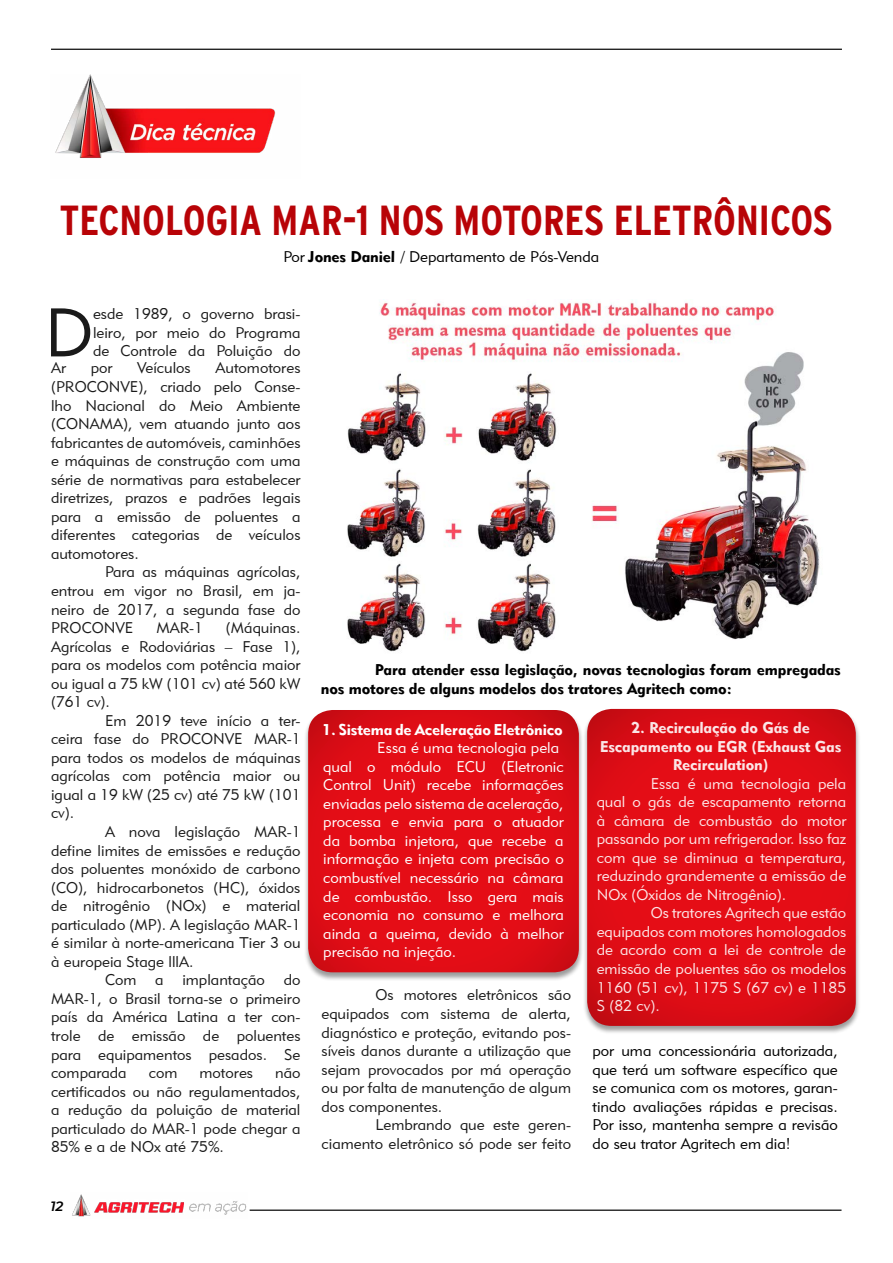
<style>
.page{position:relative;width:893px;height:1263px;background:#fff}
.page>*{position:absolute;margin:0;border:0;box-sizing:border-box;transform-origin:0 0}
.t1{font:67.8px "Geometric 415 BT Lite A";color:#000}
.t2{font:700 condensed 42px "Interstate";color:#b80307}
.t3{font:15.45px/18.6px "Geometric 415 BT Lite A";color:#000;text-align:justify}
.t4{font:15.45px/18.6px "Geometric 415 BT Lite A";color:#fff;text-align:justify}
.t5{font:italic 15.45px/18.6px "Geometric 415 BT Black Italic A";color:#000}
.t6{font:italic 15.45px/18.6px "Geometric 415 BT Black Italic A";color:#fff;text-align:center}
.t7{font:italic 600 13.5px "Montserrat";color:#000}
.s1{font-family:"Geometric 415 BT Black Italic A";font-style:italic}
</style>
<div class="page">
<hr style="left:51px;top:49px;width:791px;height:1px;background:#000">
<hr style="left:250px;top:1209px;width:591px;height:2px;background:#000">
<img style="left:72px;top:1194px;width:175px;height:23px">
<img style="left:55px;top:74px;width:221px;height:84px">
<img style="left:347px;top:299px;width:473px;height:353px">
<div style="left:303px;top:710px;width:281px;height:271px;background:#000;opacity:.39"></div>
<img style="left:308px;top:710px;width:271px;height:262px">
<div style="left:582px;top:709px;width:278px;height:325px;background:#000;opacity:.39"></div>
<img style="left:587px;top:709px;width:269px;height:317px">
<h2 class="t2" style="left:60px;top:196px;width:774px">TECNOLOGIA MAR-1 NOS MOTORES ELETRÔNICOS</h2>
<p class="t3" style="left:283px;top:247px;width:317px">Por <span class="s1">Jones Daniel</span> / Departamento de Pós-Venda</p>
<h1 class="t1" style="left:45px;top:291px;width:50px">D</h1>
<p class="t3" style="left:93px;top:304px;width:209px">esde 1989, o governo brasi&shy;leiro, por meio do Programa de Controle da Poluição do</p>
<p class="t3" style="left:51px;top:358px;width:16px">Ar</p>
<p class="t3" style="left:91px;top:358px;width:23px">por</p>
<p class="t3" style="left:137px;top:358px;width:55px">Veículos</p>
<p class="t3" style="left:51px;top:358px;width:251px;text-indent:165px">Automotores (PROCONVE), criado pelo Conse&shy;lho Nacional do Meio Ambiente (CONAMA), vem atuando junto aos fabricantes de automóveis, caminhões e máquinas de construção com uma série de normativas para estabelecer diretrizes, prazos e padrões legais para a emissão de poluentes a diferentes categorias de veículos automotores.</p>
<p class="t3" style="left:51px;top:562px;width:251px;text-indent:54px">Para as máquinas agrícolas, entrou em vigor no Brasil, em ja&shy;neiro de 2017, a segunda fase do PROCONVE</p>
<p class="t3" style="left:51px;top:618px;width:251px;text-indent:175px">(Máquinas.<br>Agrícolas e Rodoviárias – Fase 1), para os modelos com potência maior ou igual a 75 kW (101 cv) até 560 kW (761 cv).</p>
<p class="t3" style="left:51px;top:711px;width:251px;text-indent:54px">Em 2019 teve início a ter&shy;ceira fase do PROCONVE MAR-1 para todos os modelos de máquinas agrícolas com potência maior ou igual a 19 kW (25 cv) até 75 kW (101 cv).</p>
<p class="t3" style="left:51px;top:822px;width:251px;text-indent:54px">A nova legislação MAR-1 define limites de emissões e redução dos poluentes monóxido de carbono (CO), hidrocarbonetos (HC), óxidos de nitrogênio (NOx) e material particulado (MP). A legislação MAR-1 é similar à norte-americana Tier 3 ou à europeia Stage lllA.</p>
<p class="t3" style="left:51px;top:970px;width:251px;text-indent:54px">Com a implantação do MAR-1, o Brasil torna-se o primeiro país da América Latina a ter con&shy;trole de emissão de poluentes para equipamentos pesados. Se comparada</p>
<p class="t3" style="left:156px;top:618px;width:48px">MAR-1</p>
<p class="t3" style="left:51px;top:1063px;width:251px;text-indent:224px">não certificados ou não regulamentados, a redução da poluição de material particulado do MAR-1 pode chegar a 85% e a de NOx até 75%.</p>
<p class="t3" style="left:149px;top:1063px;width:30px">com</p>
<p class="t3" style="left:200px;top:1063px;width:55px">motores</p>
<p class="t7" style="left:50px;top:1196px;width:15px">12</p>
<p class="t5" style="left:322px;top:660px;width:524px;text-indent:54px">Para atender essa legislação, novas tecnologias foram empregadas nos motores de alguns modelos dos tratores Agritech como:</p>
<p class="t6" style="left:601px;top:718px;width:246px">2. Recirculação do Gás de<br>Escapamento ou EGR (Exhaust Gas<br>Recirculation)</p>
<p class="t4" style="left:597px;top:774px;width:251px;text-indent:54px">Essa é uma tecnologia pela qual o gás de escapamento retorna à câmara de combustão do motor passando por um refrigerador. Isso faz com que se diminua a temperatura, reduzindo grandemente a emissão de NOx (Óxidos de Nitrogênio).</p>
<p class="t4" style="left:597px;top:903px;width:251px;text-indent:54px">Os tratores Agritech que estão equipados com motores homologados de acordo com a lei de controle de emissão de poluentes são os modelos 1160 (51 cv), 1175 S (67 cv) e 1185<br>S (82 cv).</p>
<p class="t3" style="left:592px;top:1041px;width:247px">por uma concessionária autorizada, que terá um software específico que se comunica com os motores, garan&shy;tindo avaliações rápidas e precisas.<br>Por isso, mantenha sempre a revisão do seu trator Agritech em dia!</p>
<p class="t6" style="left:323px;top:720px;width:245px">1.Sistema de Aceleração Eletrônico</p>
<p class="t4" style="left:323px;top:738px;width:242px;text-align:left;text-indent:54px">Essa é uma tecnologia pela qual o módulo ECU (Eletronic<br>Control Unit) recebe informações enviadas pelo sistema de aceleração, processa e envia para o atuador da bomba injetora, que recebe a informação e injeta com precisão o combustível necessário na câmara de combustão. Isso gera mais economia no consumo e melhora ainda a queima, devido à melhor precisão na injeção.</p>
<p class="t3" style="left:322px;top:985px;width:251px;text-indent:54px">Os motores eletrônicos são equipados com sistema de alerta, diagnóstico e proteção, evitando pos&shy;síveis danos durante a utilização que sejam provocados por má operação ou por falta de manutenção de algum dos componentes.</p>
<p class="t3" style="left:322px;top:1115px;width:251px;text-align:right">Lembrando que este geren&shy;ciamento eletrônico só pode ser feito</p>
</div>
